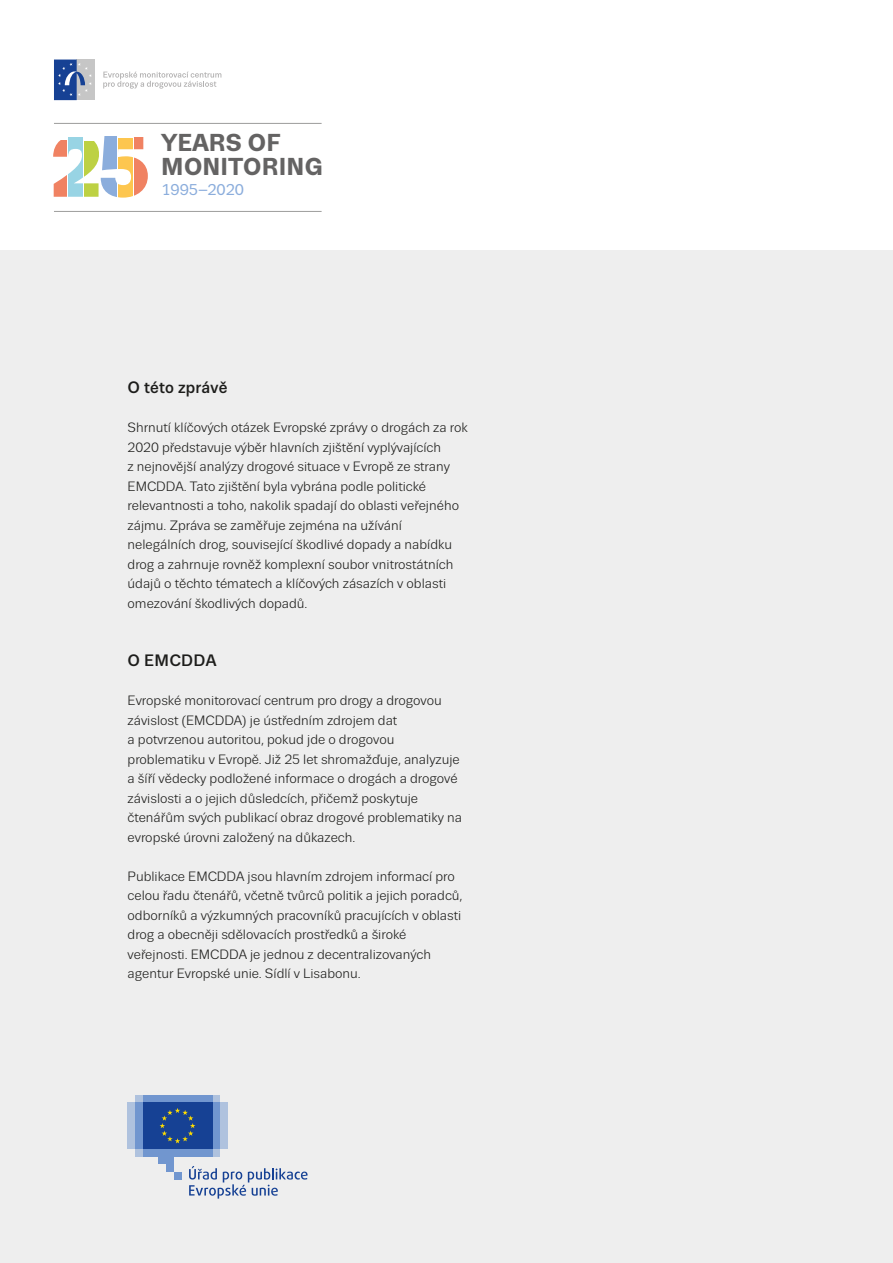
<style>
.page{position:relative;width:893px;height:1263px;background:#fff}
.page>*{position:absolute;margin:0;border:0;box-sizing:border-box;transform-origin:0 0}
.t1{font:700 24.45px/23.5px "Trivia Sans";color:#646363}
.end_title_cover_brea{font:500 16.5px "Trivia Sans";letter-spacing:.015em;color:#1d1d1b}
.end_title_cover{font:500 16.5px "Trivia Sans";letter-spacing:.015em;color:#1d1d1b}
.t2{font:15.6px "Trivia Sans";color:#8baddc}
.body{font:13.5px/19.5px "Trivia Sans";color:#1d1d1b}
</style>
<div class="page">
<div style="left:0;top:250px;width:893px;height:1013px;background:#eee"></div>
<hr style="left:54px;top:211px;width:268px;height:1px;background:#9d9d9c">
<hr style="left:54px;top:123px;width:268px;height:1px;background:#9d9d9c">
<svg style="left:69px;top:138px;width:14px;height:59px"></svg>
<svg style="left:85px;top:141px;width:14px;height:56px"></svg>
<svg style="left:53px;top:140px;width:14px;height:57px"></svg>
<svg style="left:101px;top:137px;width:16px;height:60px"></svg>
<svg style="left:119px;top:138px;width:14px;height:60px"></svg>
<svg style="left:135px;top:137px;width:13px;height:59px"></svg>
<svg style="left:135px;top:1149px;width:85px;height:7px"></svg>
<svg style="left:135px;top:1095px;width:85px;height:7px"></svg>
<div style="left:143px;top:1095px;width:69px;height:7px;background:#7196cf"></div>
<div style="left:143px;top:1149px;width:69px;height:7px;background:#7196cf"></div>
<div style="left:212px;top:1102px;width:8px;height:47px;background:#7196cf"></div>
<div style="left:220px;top:1102px;width:7px;height:47px;background:#afc2de"></div>
<div style="left:135px;top:1102px;width:8px;height:47px;background:#7196cf"></div>
<div style="left:128px;top:1102px;width:7px;height:47px;background:#afc2de"></div>
<div style="left:158px;top:1149px;width:16px;height:15px;background:#7196cf"></div>
<div style="left:166px;top:1149px;width:8px;height:23px;background:#7196cf"></div>
<div style="left:174px;top:1172px;width:7px;height:7px;background:#7196cf"></div>
<div style="left:143px;top:1102px;width:69px;height:47px;background:#164194"></div>
<svg style="left:160px;top:1108px;width:35px;height:35px"></svg>
<svg style="left:189px;top:1166px;width:119px;height:32px"></svg>
<div style="left:77px;top:60px;width:18px;height:40px;background:#c6c6c6"></div>
<svg style="left:54px;top:60px;width:38px;height:40px"></svg>
<svg style="left:103px;top:72px;width:118px;height:17px"></svg>
<p class="t1" style="left:161px;top:132px;width:163px">YEARS OF<br>MONITORING</p>
<p class="t2" style="left:161px;top:181px;width:84px">1995–2020</p>
<p class="end_title_cover_brea" style="left:128px;top:379px;width:101px">O této zprávě</p>
<p class="body" style="left:128px;top:418px;width:342px">Shrnutí klíčových otázek Evropské zprávy o drogách za rok 2020 představuje výběr hlavních zjištění vyplývajících<br>z nejnovější analýzy drogové situace v Evropě ze strany EMCDDA. Tato zjištění byla vybrána podle politické relevantnosti a toho, nakolik spadají do oblasti veřejného zájmu. Zpráva se zaměřuje zejména na užívání nelegálních drog, související škodlivé dopady a nabídku drog a zahrnuje rovněž komplexní soubor vnitrostátních údajů o těchto tématech a klíčových zásazích v oblasti omezování škodlivých dopadů.</p>
<p class="end_title_cover" style="left:128px;top:652px;width:90px">O EMCDDA</p>
<p class="body" style="left:128px;top:691px;width:336px">Evropské monitorovací centrum pro drogy a drogovou závislost (EMCDDA) je ústředním zdrojem dat<br>a potvrzenou autoritou, pokud jde o drogovou problematiku v Evropě. Již 25 let shromažďuje, analyzuje a šíří vědecky podložené informace o drogách a drogové závislosti a o jejich důsledcích, přičemž poskytuje čtenářům svých publikací obraz drogové problematiky na evropské úrovni založený na důkazech.</p>
<p class="body" style="left:128px;top:866px;width:336px">Publikace EMCDDA jsou hlavním zdrojem informací pro celou řadu čtenářů, včetně tvůrců politik a jejich poradců, odborníků a výzkumných pracovníků pracujících v oblasti drog a obecněji sdělovacích prostředků a široké veřejnosti. EMCDDA je jednou z decentralizovaných agentur Evropské unie. Sídlí v Lisabonu.</p>
</div>
